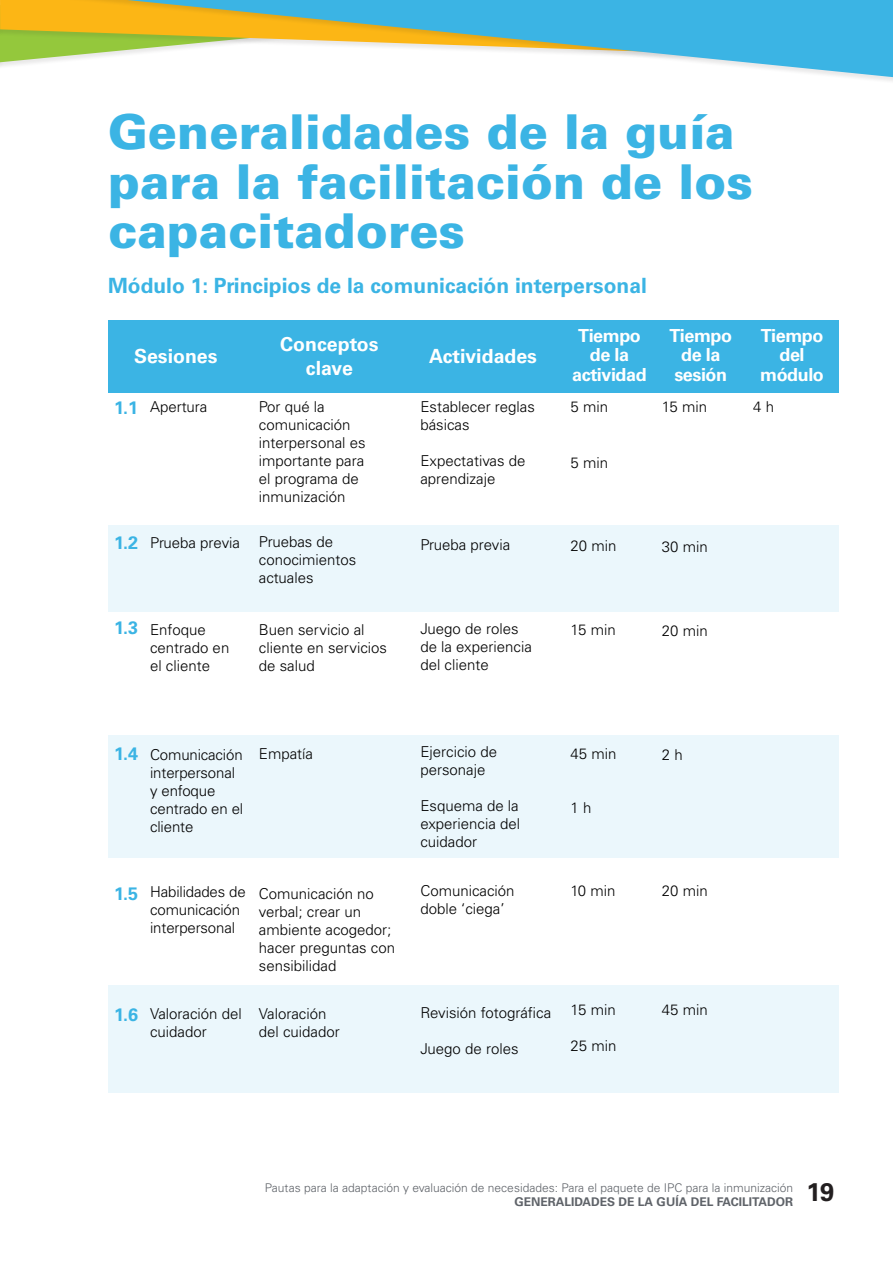
<style>
.page{position:relative;width:893px;height:1263px;background:#fff}
.page>*{position:absolute;margin:0;border:0;box-sizing:border-box;transform-origin:0 0}
.t1{font:900 48px/49.5px "Univers LT Std";color:#3bb4e4}
.t2{font:700 21px "Univers LT Std";color:#3bb4e4}
.t3{font:700 19.5px/23.4px "Univers LT Std";color:#fff;text-align:center}
.t4{font:700 18px/19.5px "Univers LT Std";letter-spacing:-.025em;color:#fff;text-align:center}
.t5{font:700 18px "Univers LT Std";color:#3bb4e4}
.t6{font:300 15px/18px "Univers LT Std";color:#000}
.t7{font:300 12px "Univers LT Std";color:#5f6369}
.t8{font:700 12px "Univers LT Std";color:#5f6369}
.s1{font-weight:700;font-size:25.5px;color:#231f20}
</style>
<div class="page">
<svg style="left:0;top:0;width:893px;height:78px"></svg>
<div style="left:108px;top:525px;width:731px;height:87px;background:#ebf7fc"></div>
<div style="left:108px;top:735px;width:731px;height:123px;background:#ebf7fc"></div>
<div style="left:108px;top:985px;width:731px;height:108px;background:#ebf7fc"></div>
<div style="left:108px;top:321px;width:731px;height:72px;background:#3bb4e4"></div>
<h1 class="t1" style="left:108px;top:107px;width:647px">Generalidades de la guía para la facilitación de los capacitadores</h1>
<h2 class="t2" style="left:108px;top:274px;width:540px">Módulo 1: Principios de la comunicación interpersonal</h2>
<h3 class="t3" style="left:134px;top:345px;width:85px">Sesiones</h3>
<h3 class="t3" style="left:280px;top:333px;width:100px">Conceptos clave</h3>
<h3 class="t3" style="left:429px;top:345px;width:109px">Actividades</h3>
<p class="t4" style="left:572px;top:326px;width:76px">Tiempo de la actividad</p>
<p class="t4" style="left:669px;top:326px;width:64px">Tiempo de la sesión</p>
<p class="t4" style="left:760px;top:326px;width:65px">Tiempo del módulo</p>
<p class="t6" style="left:259px;top:398px;width:108px">Por qué la comunicación interpersonal es importante para el programa de inmunización</p>
<p class="t6" style="left:259px;top:533px;width:99px">Pruebas de conocimientos actuales</p>
<p class="t6" style="left:150px;top:398px;width:59px">Apertura</p>
<p class="t5" style="left:114px;top:398px;width:26px">1.1</p>
<p class="t6" style="left:753px;top:398px;width:22px">4 h</p>
<p class="t6" style="left:420px;top:398px;width:116px">Establecer reglas básicas</p>
<p class="t6" style="left:420px;top:452px;width:107px">Expectativas de aprendizaje</p>
<p class="t6" style="left:571px;top:398px;width:39px">5 min</p>
<p class="t6" style="left:662px;top:398px;width:47px">15 min</p>
<p class="t6" style="left:571px;top:454px;width:39px">5 min</p>
<p class="t5" style="left:114px;top:532px;width:26px">1.2</p>
<p class="t6" style="left:150px;top:534px;width:91px">Prueba previa</p>
<p class="t6" style="left:420px;top:535px;width:91px">Prueba previa</p>
<p class="t6" style="left:571px;top:537px;width:47px">20 min</p>
<p class="t6" style="left:662px;top:537px;width:47px">30 min</p>
<p class="t5" style="left:114px;top:617px;width:26px">1.3</p>
<p class="t6" style="left:150px;top:621px;width:81px">Enfoque centrado en el cliente</p>
<p class="t6" style="left:259px;top:621px;width:130px">Buen servicio al cliente en servicios de salud</p>
<p class="t6" style="left:420px;top:619px;width:113px">Juego de roles de la experiencia del cliente</p>
<p class="t6" style="left:571px;top:620px;width:47px">15 min</p>
<p class="t6" style="left:662px;top:621px;width:47px">20 min</p>
<p class="t5" style="left:114px;top:743px;width:26px">1.4</p>
<p class="t6" style="left:150px;top:746px;width:95px">Comunicación interpersonal y enfoque centrado en el cliente</p>
<p class="t6" style="left:259px;top:745px;width:56px">Empatía</p>
<p class="t5" style="left:114px;top:883px;width:26px">1.5</p>
<p class="t6" style="left:150px;top:883px;width:97px">Habilidades de comunicación interpersonal</p>
<p class="t5" style="left:114px;top:1004px;width:26px">1.6</p>
<p class="t6" style="left:150px;top:1005px;width:93px">Valoración del cuidador</p>
<p class="t6" style="left:259px;top:884px;width:138px">Comunicación no verbal; crear un ambiente acogedor; hacer preguntas con sensibilidad</p>
<p class="t6" style="left:259px;top:1004px;width:82px">Valoración del cuidador</p>
<p class="t6" style="left:420px;top:743px;width:78px">Ejercicio de personaje</p>
<p class="t6" style="left:420px;top:797px;width:101px;text-align:justify">Esquema de la experiencia del cuidador</p>
<p class="t6" style="left:420px;top:881px;width:96px">Comunicación doble ‘ciega’</p>
<p class="t6" style="left:571px;top:745px;width:47px">45 min</p>
<p class="t6" style="left:571px;top:799px;width:22px">1 h</p>
<p class="t6" style="left:571px;top:882px;width:46px">10 min</p>
<p class="t6" style="left:420px;top:1003px;width:132px">Revisión fotográfica</p>
<p class="t6" style="left:420px;top:1039px;width:100px">Juego de roles</p>
<p class="t6" style="left:571px;top:1001px;width:47px">15 min</p>
<p class="t6" style="left:571px;top:1037px;width:47px">25 min</p>
<p class="t6" style="left:662px;top:746px;width:22px">2 h</p>
<p class="t6" style="left:662px;top:882px;width:47px">20 min</p>
<p class="t6" style="left:662px;top:1001px;width:47px">45 min</p>
<p class="t7" style="left:265px;top:1180px;width:571px">Pautas para la adaptación y evaluación de necesidades: Para el paquete de IPC para la inmunización <span class="s1">19</span></p>
<p class="t8" style="left:514px;top:1195px;width:280px">GENERALIDADES DE LA GUÍA DEL FACILITADOR</p>
</div>
